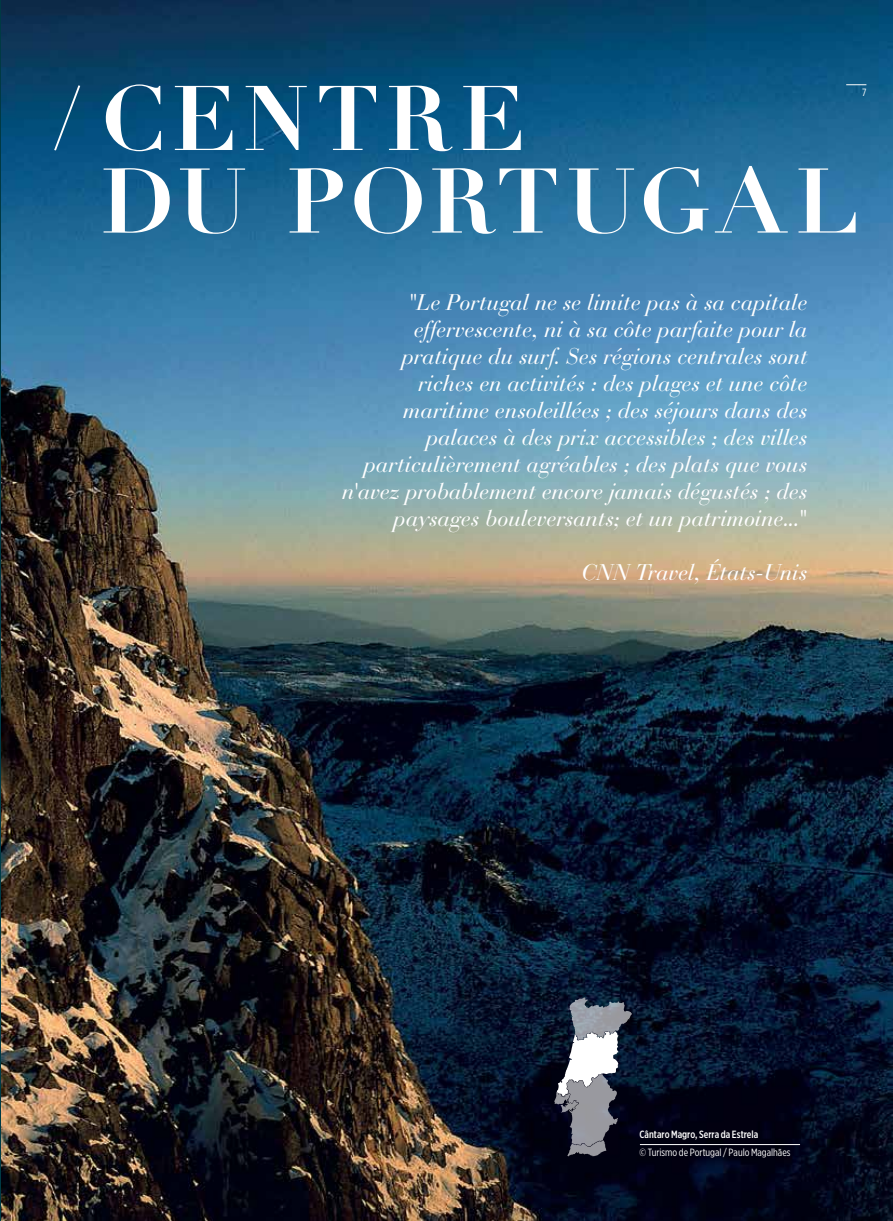
<style>
.page{position:relative;width:893px;height:1221px;background:#fff}
.page>*{position:absolute;margin:0;border:0;box-sizing:border-box;transform-origin:0 0}
.t1{font:700 90px/82.5px "Didot";letter-spacing:.07em;color:#fff}
.t2{font:italic 22.5px/27px "Bauer Bodoni Std";letter-spacing:-.005em;color:#fff;text-align:right}
.t3{font:10.5px "Gotham X Narrow";color:#fff}
.t4{font:500 10.5px "Gotham X Narrow";color:#fff}
</style>
<div class="page">
<img style="left:1px;top:0;width:892px;height:1220px">
<hr style="left:640px;top:1144px;width:160px;height:1px;background:#fff">
<svg style="left:554px;top:997px;width:78px;height:159px"></svg>
<hr style="left:0;top:0;width:1px;height:1220px;background:#003a44">
<svg style="left:846px;top:84px;width:20px;height:1px"></svg>
<h1 class="t1" style="left:101px;top:78px;width:760px;text-indent:-47px">/ CENTRE<br>DU PORTUGAL</h1>
<p class="t3" style="left:862px;top:86px;width:6px">7</p>
<p class="t2" style="left:342px;top:289px;width:467px">"Le Portugal ne se limite pas à sa capitale effervescente, ni à sa côte parfaite pour la pratique du surf. Ses régions centrales sont riches en activités : des plages et une côte maritime ensoleillées ; des séjours dans des palaces à des prix accessibles ; des villes particulièrement agréables ; des plats que vous n'avez probablement encore jamais dégustés ; des paysages bouleversants; et un patrimoine..."</p>
<p class="t2" style="left:582px;top:559px;width:227px">CNN Travel, États-Unis</p>
<p class="t4" style="left:639px;top:1127px;width:120px">Cântaro Magro, Serra da Estrela</p>
<p class="t3" style="left:639px;top:1145px;width:153px">© Turismo de Portugal / Paulo Magalhães</p>
</div>
